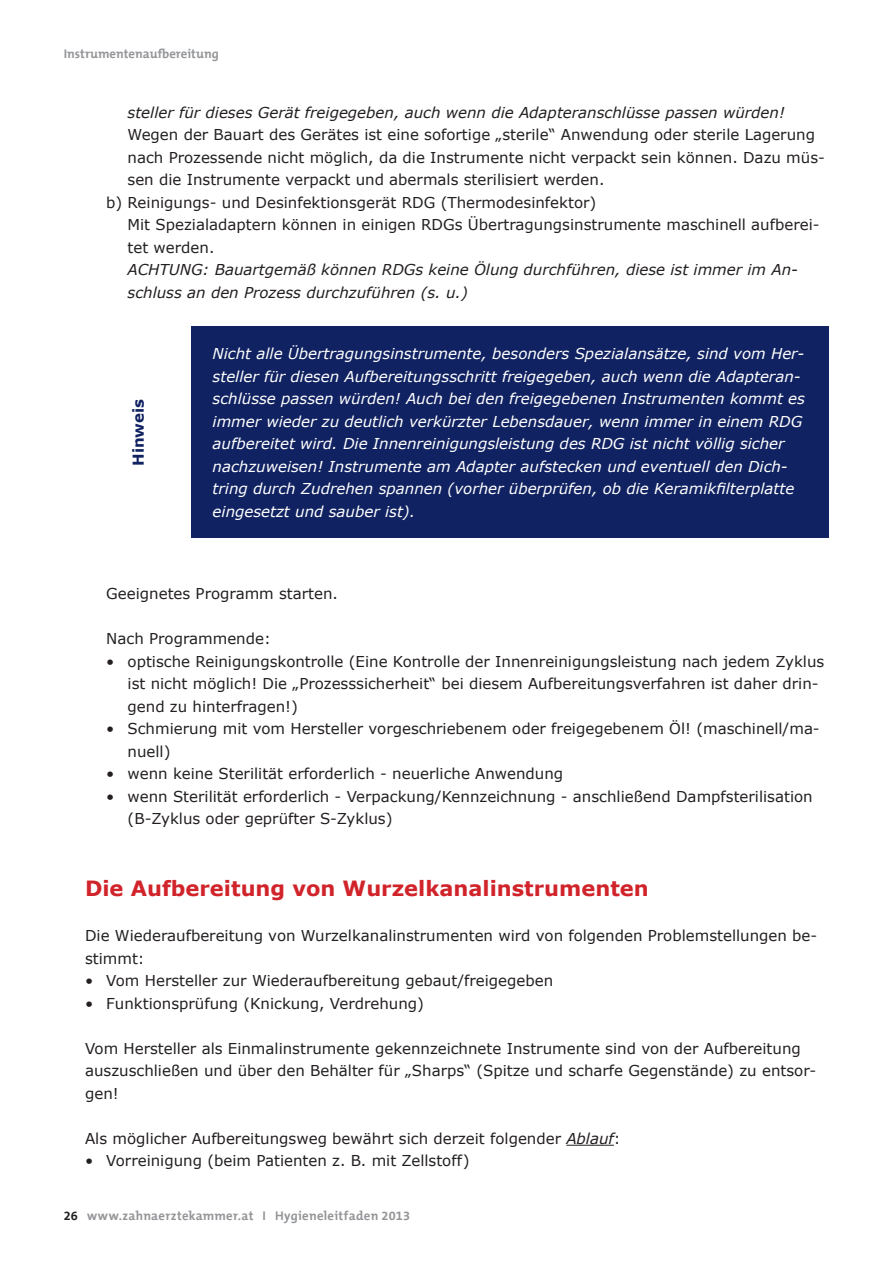
<style>
.page{position:relative;width:893px;height:1263px;background:#fff}
.page>*{position:absolute;margin:0;border:0;box-sizing:border-box;transform-origin:0 0}
.Titel_3{font:700 21px "Verdana";color:#d1232a}
.Fließtext{font:15px/22.5px "Verdana";color:#231f20}
.Fließtext-2{font:italic 15px/22.5px "Verdana";color:#fff}
.Fließtext-3{font:italic 15px/22.5px "Verdana";color:#231f20}
.Fließtext_fett{font:700 15px "Verdana";color:#102261}
.t1{font:700 12.75px "The Mix B7";letter-spacing:.015em;color:#939598}
.s1{font-style:italic}
.s2{color:#231f20}
</style>
<div class="page">
<hr style="left:566px;top:1145px;width:48px;height:1px;background:#231f20">
<div style="left:191px;top:326px;width:638px;height:212px;background:#102261"></div>
<p class="t1" style="left:64px;top:47px;width:156px">Instrumentenaufbereitung</p>
<p class="Fließtext-3" style="left:128px;top:101px;width:659px">steller für dieses Gerät freigegeben, auch wenn die Adapteranschlüsse passen würden!</p>
<p class="Fließtext" style="left:128px;top:123px;width:699px">Wegen der Bauart des Gerätes ist eine sofortige „sterile“ Anwendung oder sterile Lagerung nach Prozessende nicht möglich, da die Instrumente nicht verpackt sein können. Dazu müs&shy;sen die Instrumente verpackt und abermals sterilisiert werden.</p>
<p class="Fließtext" style="left:106px;top:191px;width:491px">b) Reinigungs- und Desinfektionsgerät RDG (Thermodesinfektor)</p>
<p class="Fließtext" style="left:128px;top:213px;width:693px">Mit Spezialadaptern können in einigen RDGs Übertragungsinstrumente maschinell aufberei&shy;tet werden.</p>
<p class="Fließtext-3" style="left:128px;top:258px;width:672px">ACHTUNG: Bauartgemäß können RDGs keine Ölung durchführen, diese ist immer im An&shy;schluss an den Prozess durchzuführen (s. u.)</p>
<p class="Fließtext_fett" style="left:128px;top:466px;width:69px;rotate:-90deg">Hinweis</p>
<p class="Fließtext-2" style="left:213px;top:342px;width:594px">Nicht alle Übertragungsinstrumente, besonders Spezialansätze, sind vom Her&shy;steller für diesen Aufbereitungsschritt freigegeben, auch wenn die Adapteran&shy;schlüsse passen würden! Auch bei den freigegebenen Instrumenten kommt es immer wieder zu deutlich verkürzter Lebensdauer, wenn immer in einem RDG aufbereitet wird. Die Innenreinigungsleistung des RDG ist nicht völlig sicher nachzuweisen! Instrumente am Adapter aufstecken und eventuell den Dich&shy;tring durch Zudrehen spannen (vorher überprüfen, ob die Keramikfilterplatte eingesetzt und sauber ist).</p>
<p class="Fließtext" style="left:106px;top:582px;width:233px">Geeignetes Programm starten.</p>
<p class="Fließtext" style="left:106px;top:627px;width:166px">Nach Programmende:</p>
<p class="Fließtext" style="left:128px;top:650px;width:698px;text-indent:-21px">• optische Reinigungskontrolle (Eine Kontrolle der Innenreinigungsleistung nach jedem Zyklus ist nicht möglich! Die „Prozesssicherheit“ bei diesem Aufbereitungsverfahren ist daher drin&shy;gend zu hinterfragen!)</p>
<p class="Fließtext" style="left:128px;top:717px;width:694px;text-indent:-21px">• Schmierung mit vom Hersteller vorgeschriebenem oder freigegebenem Öl! (maschinell/ma&shy;nuell)</p>
<p class="Fließtext" style="left:106px;top:762px;width:458px">• wenn keine Sterilität erforderlich - neuerliche Anwendung</p>
<p class="Fließtext" style="left:128px;top:785px;width:687px;text-indent:-21px">• wenn Sterilität erforderlich - Verpackung/Kennzeichnung - anschließend Dampfsterilisation (B-Zyklus oder geprüfter S-Zyklus)</p>
<p class="Titel_3" style="left:85px;top:874px;width:565px">Die Aufbereitung von Wurzelkanalinstrumenten</p>
<p class="Fließtext" style="left:85px;top:924px;width:734px">Die Wiederaufbereitung von Wurzelkanalinstrumenten wird von folgenden Problemstellungen be&shy;stimmt:</p>
<p class="Fließtext" style="left:85px;top:969px;width:470px">• Vom Hersteller zur Wiederaufbereitung gebaut/freigegeben</p>
<p class="Fließtext" style="left:85px;top:992px;width:341px">• Funktionsprüfung (Knickung, Verdrehung)</p>
<p class="Fließtext" style="left:85px;top:1037px;width:733px">Vom Hersteller als Einmalinstrumente gekennzeichnete Instrumente sind von der Aufbereitung auszuschließen und über den Behälter für „Sharps“ (Spitze und scharfe Gegenstände) zu entsor&shy;gen!</p>
<p class="Fließtext" style="left:85px;top:1127px;width:537px">Als möglicher Aufbereitungsweg bewährt sich derzeit folgender <span class="s1">Ablauf</span>:</p>
<p class="Fließtext" style="left:85px;top:1149px;width:386px">• Vorreinigung (beim Patienten z. B. mit Zellstoff)</p>
<p class="t1" style="left:64px;top:1209px;width:348px"><span class="s2">26</span> www.zahnaerztekammer.at I Hygieneleitfaden 2013</p>
</div>
